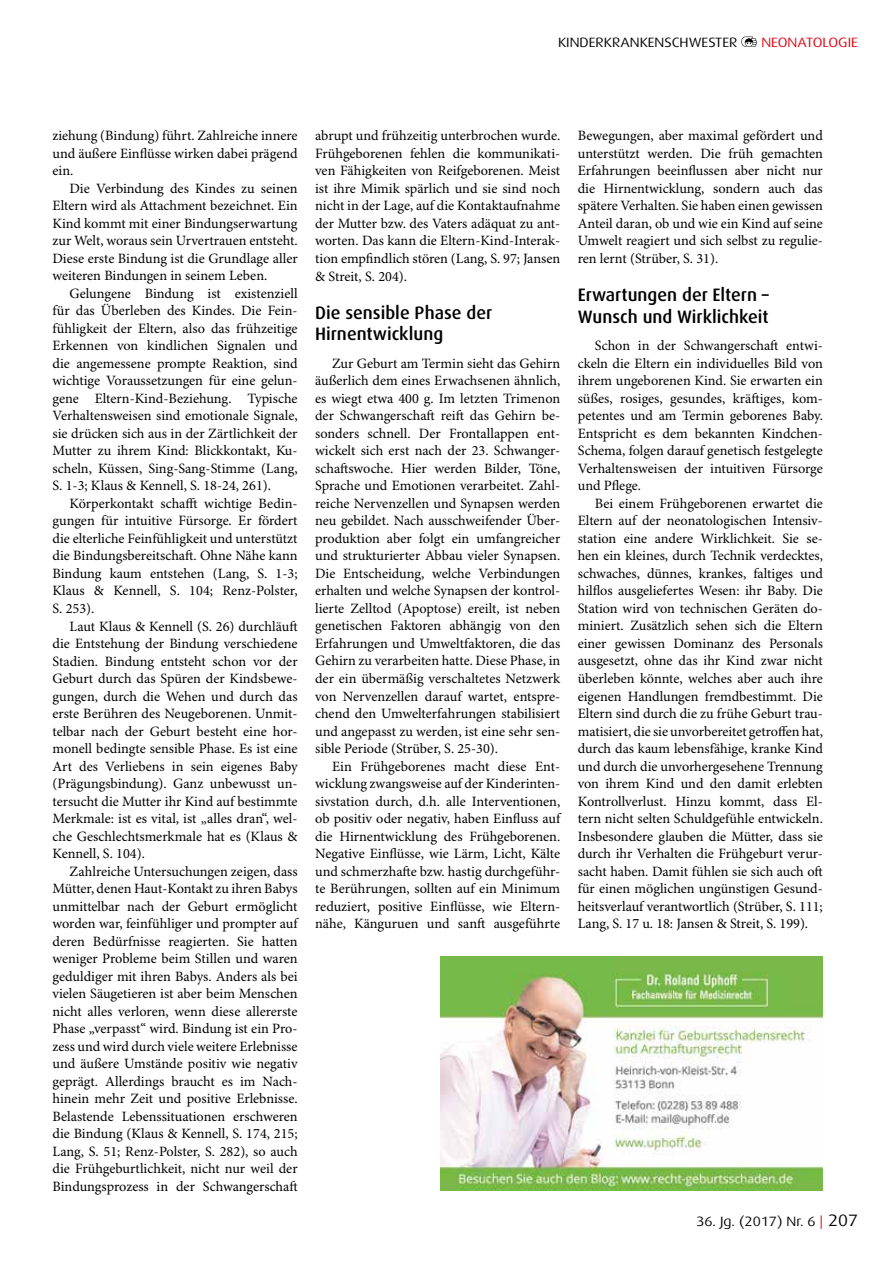
<style>
.page{position:relative;width:893px;height:1263px;background:#fff}
.page>*{position:absolute;margin:0;border:0;box-sizing:border-box;transform-origin:0 0}
.t1{font:500 18px/21.6px "Dax OT";color:#000}
.t2{font:14.25px/17.5px "Minion Pro";color:#000;text-align:justify}
.t3{font:13.5px "Dax Wide";color:#000}
.t4{font:13.5px "Dax Wide";color:#e3000f}
.s1{color:#e3000f}
.s2{font-size:16.5px}
</style>
<div class="page">
<svg style="left:741px;top:37px;width:16px;height:10px"></svg>
<img style="left:440px;top:957px;width:383px;height:234px">
<p class="t3" style="left:558px;top:35px;width:181px">KINDERKRANKENSCHWESTER</p>
<p class="t4" style="left:761px;top:35px;width:98px">NEONATOLOGIE</p>
<p class="t2" style="left:53px;top:127px;width:247px">ziehung (Bindung) führt. Zahlreiche innere und äußere Einflüsse wirken dabei prägend ein.</p>
<p class="t2" style="left:53px;top:180px;width:247px;text-indent:17px">Die Verbindung des Kindes zu seinen Eltern wird als Attachment bezeichnet. Ein Kind kommt mit einer Bindungserwartung zur Welt, woraus sein Urvertrauen entsteht.<br>Diese erste Bindung ist die Grundlage aller weiteren Bindungen in seinem Leben.</p>
<p class="t2" style="left:53px;top:285px;width:247px;text-indent:17px">Gelungene Bindung ist existenziell für das Überleben des Kindes. Die Fein&shy;fühligkeit der Eltern, also das frühzeitige Erkennen von kindlichen Signalen und die angemessene prompte Reaktion, sind wichtige Voraussetzungen für eine gelun&shy;gene Eltern-Kind-Beziehung. Typische Verhaltensweisen sind emotionale Signale, sie drücken sich aus in der Zärtlichkeit der Mutter zu ihrem Kind: Blickkontakt, Ku&shy;scheln, Küssen, Sing-Sang-Stimme (Lang, S. 1-3; Klaus &amp; Kennell, S. 18-24, 261).</p>
<p class="t2" style="left:53px;top:495px;width:247px;text-indent:17px">Körperkontakt schafft wichtige Bedin&shy;gungen für intuitive Fürsorge. Er fördert die elterliche Feinfühligkeit und unterstützt die Bindungsbereitschaft. Ohne Nähe kann Bindung kaum entstehen (Lang, S. 1-3; Klaus &amp; Kennell, S. 104; Renz-Polster, S. 253).</p>
<p class="t2" style="left:53px;top:618px;width:247px;text-indent:17px">Laut Klaus &amp; Kennell (S. 26) durchläuft die Entstehung der Bindung verschiedene Stadien. Bindung entsteht schon vor der Geburt durch das Spüren der Kindsbewe&shy;gungen, durch die Wehen und durch das erste Berühren des Neugeborenen. Unmit&shy;telbar nach der Geburt besteht eine hor&shy;monell bedingte sensible Phase. Es ist eine Art des Verliebens in sein eigenes Baby (Prägungsbindung). Ganz unbewusst un&shy;tersucht die Mutter ihr Kind auf bestimmte Merkmale: ist es vital, ist „alles dran“, wel&shy;che Geschlechtsmerkmale hat es (Klaus &amp; Kennell, S. 104).</p>
<p class="t2" style="left:53px;top:863px;width:247px;text-indent:17px">Zahlreiche Untersuchungen zeigen, dass Mütter, denen Haut-Kontakt zu ihren Babys unmittelbar nach der Geburt ermöglicht worden war, feinfühliger und prompter auf deren Bedürfnisse reagierten. Sie hatten weniger Probleme beim Stillen und waren geduldiger mit ihren Babys. Anders als bei vielen Säugetieren ist aber beim Menschen nicht alles verloren, wenn diese allererste Phase „verpasst“ wird. Bindung ist ein Pro&shy;zess und wird durch viele weitere Erlebnisse und äußere Umstände positiv wie negativ geprägt. Allerdings braucht es im Nach&shy;hinein mehr Zeit und positive Erlebnisse.<br>Belastende Lebenssituationen erschweren die Bindung (Klaus &amp; Kennell, S. 174, 215; Lang, S. 51; Renz-Polster, S. 282), so auch die Frühgeburtlichkeit, nicht nur weil der Bindungsprozess in der Schwangerschaft</p>
<p class="t2" style="left:315px;top:128px;width:247px">abrupt und frühzeitig unterbrochen wurde.<br>Frühgeborenen fehlen die kommunikati&shy;ven Fähigkeiten von Reifgeborenen. Meist ist ihre Mimik spärlich und sie sind noch nicht in der Lage, auf die Kontaktaufnahme der Mutter bzw. des Vaters adäquat zu ant&shy;worten. Das kann die Eltern-Kind-Interak&shy;tion empfindlich stören (Lang, S. 97; Jansen &amp; Streit, S. 204).</p>
<p class="t1" style="left:315px;top:302px;width:179px">Die sensible Phase der<br>Hirnentwicklung</p>
<p class="t2" style="left:315px;top:355px;width:247px;text-indent:17px">Zur Geburt am Termin sieht das Gehirn äußerlich dem eines Erwachsenen ähnlich, es wiegt etwa 400 g. Im letzten Trimenon der Schwangerschaft reift das Gehirn be&shy;sonders schnell. Der Frontallappen ent&shy;wickelt sich erst nach der 23. Schwanger&shy;schaftswoche. Hier werden Bilder, Töne, Sprache und Emotionen verarbeitet. Zahl&shy;reiche Nervenzellen und Synapsen werden neu gebildet. Nach ausschweifender Über&shy;produktion aber folgt ein umfangreicher und strukturierter Abbau vieler Synapsen.<br>Die Entscheidung, welche Verbindungen erhalten und welche Synapsen der kontrol&shy;lierte Zelltod (Apoptose) ereilt, ist neben genetischen Faktoren abhängig von den Erfahrungen und Umweltfaktoren, die das Gehirn zu verarbeiten hatte. Diese Phase, in der ein übermäßig verschaltetes Netzwerk von Nervenzellen darauf wartet, entspre&shy;chend den Umwelterfahrungen stabilisiert und angepasst zu werden, ist eine sehr sen&shy;sible Periode (Strüber, S. 25-30).</p>
<p class="t2" style="left:315px;top:758px;width:247px;text-indent:17px">Ein Frühgeborenes macht diese Ent&shy;wicklung zwangsweise auf der Kinderinten&shy;sivstation durch, d.h. alle Interventionen, ob positiv oder negativ, haben Einfluss auf die Hirnentwicklung des Frühgeborenen.<br>Negative Einflüsse, wie Lärm, Licht, Kälte und schmerzhafte bzw. hastig durchgeführ&shy;te Berührungen, sollten auf ein Minimum reduziert, positive Einflüsse, wie Eltern&shy;nähe, Känguruen und sanft ausgeführte</p>
<p class="t2" style="left:578px;top:127px;width:247px">Bewegungen, aber maximal gefördert und unterstützt werden. Die früh gemachten Erfahrungen beeinflussen aber nicht nur die Hirnentwicklung, sondern auch das spätere Verhalten. Sie haben einen gewissen Anteil daran, ob und wie ein Kind auf seine Umwelt reagiert und sich selbst zu regulie&shy;ren lernt (Strüber, S. 31).</p>
<p class="t1" style="left:578px;top:284px;width:193px">Erwartungen der Eltern –<br>Wunsch und Wirklichkeit</p>
<p class="t2" style="left:578px;top:337px;width:247px;text-indent:17px">Schon in der Schwangerschaft entwi&shy;ckeln die Eltern ein individuelles Bild von ihrem ungeborenen Kind. Sie erwarten ein süßes, rosiges, gesundes, kräftiges, kom&shy;petentes und am Termin geborenes Baby.<br>Entspricht es dem bekannten Kindchen-Schema, folgen darauf genetisch festgelegte Verhaltensweisen der intuitiven Fürsorge und Pflege.</p>
<p class="t2" style="left:578px;top:495px;width:247px;text-indent:17px">Bei einem Frühgeborenen erwartet die Eltern auf der neonatologischen Intensiv&shy;station eine andere Wirklichkeit. Sie se&shy;hen ein kleines, durch Technik verdecktes, schwaches, dünnes, krankes, faltiges und hilflos ausgeliefertes Wesen: ihr Baby. Die Station wird von technischen Geräten do&shy;miniert. Zusätzlich sehen sich die Eltern einer gewissen Dominanz des Personals ausgesetzt, ohne das ihr Kind zwar nicht überleben könnte, welches aber auch ihre eigenen Handlungen fremdbestimmt. Die Eltern sind durch die zu frühe Geburt trau&shy;matisiert, die sie unvorbereitet getroffen hat, durch das kaum lebensfähige, kranke Kind und durch die unvorhergesehene Trennung von ihrem Kind und den damit erlebten Kontrollverlust. Hinzu kommt, dass El&shy;tern nicht selten Schuldgefühle entwickeln.<br>Insbesondere glauben die Mütter, dass sie durch ihr Verhalten die Frühgeburt verur&shy;sacht haben. Damit fühlen sie sich auch oft für einen möglichen ungünstigen Gesund&shy;heitsverlauf verantwortlich (Strüber, S. 111; Lang, S. 17 u. 18: Jansen &amp; Streit, S. 199).</p>
<p class="t3" style="left:696px;top:1213px;width:163px">36. Jg. (2017) Nr. 6 <span class="s1">|</span> <span class="s2">207</span></p>
</div>
